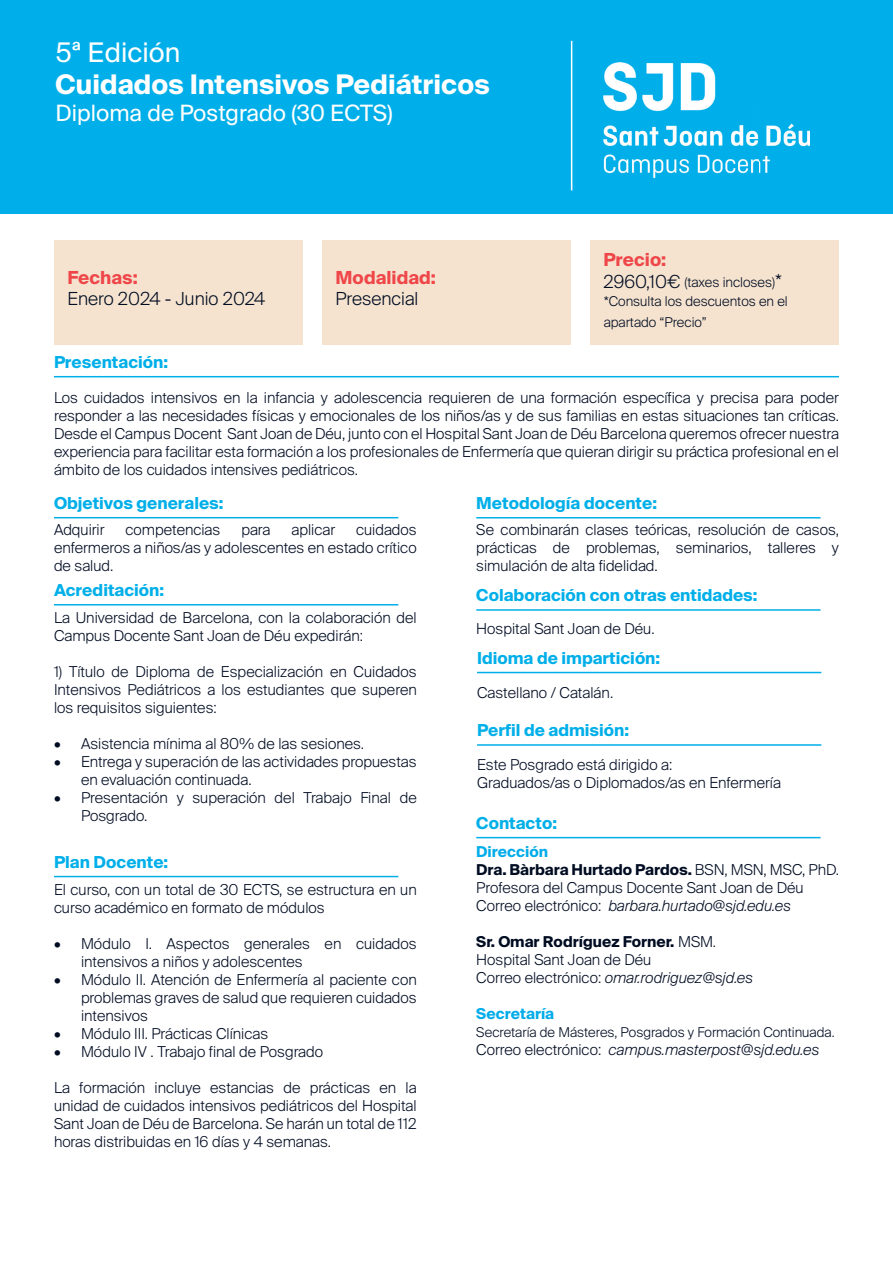
<style>
.page{position:relative;width:893px;height:1263px;background:#fff}
.page>*{position:absolute;margin:0;border:0;box-sizing:border-box;transform-origin:0 0}
.t1{font:700 27px "Suisse Intl";color:#fff}
.t2{font:27px "Suisse Int'l";color:#fff}
.t3{font:22.5px "Suisse Int'l";color:#fff}
.t4{font:300 18px "Suisse Intl";color:#000c22}
.t5{font:700 18px "Suisse Intl";color:#ef4649}
.t6{font:700 16.5px "Suisse Intl";color:#00afe9}
.t7{font:300 15px/18px "Suisse Intl";color:#000c22}
.t8{font:italic 300 15px "Suisse Intl";color:#000c22}
.t9{font:700 15px "Suisse Intl";color:#00ace9}
.t10{font:300 13.5px/18px "Suisse Intl";color:#000c22}
.s1{font-size:18px}
.s2{font-weight:700;color:#00ace9}
.s3{font-weight:700}
.s4{font-style:italic}
.s5{font-style:normal}
</style>
<div class="page">
<div style="left:0;top:0;width:893px;height:213px;background:#00afe9"></div>
<img style="left:604px;top:63px;width:206px;height:114px">
<hr style="left:571px;top:41px;width:1px;height:149px;background:#fff">
<div style="left:54px;top:240px;width:249px;height:104px;background:#f5e3cf"></div>
<div style="left:322px;top:240px;width:249px;height:104px;background:#f5e3cf"></div>
<div style="left:590px;top:240px;width:249px;height:104px;background:#f5e3cf"></div>
<hr style="left:54px;top:376px;width:785px;height:1px;background:#00afe9">
<hr style="left:54px;top:517px;width:344px;height:1px;background:#00afe9">
<hr style="left:477px;top:744px;width:344px;height:2px;background:#00afe9">
<hr style="left:477px;top:672px;width:344px;height:1px;background:#00afe9">
<hr style="left:476px;top:517px;width:344px;height:1px;background:#00afe9">
<hr style="left:54px;top:604px;width:344px;height:1px;background:#00afe9">
<hr style="left:54px;top:876px;width:344px;height:1px;background:#00afe9">
<hr style="left:476px;top:837px;width:344px;height:1px;background:#00afe9">
<hr style="left:476px;top:609px;width:344px;height:2px;background:#00afe9">
<h1 class="t2" style="left:56px;top:36px;width:126px">5ª Edición</h1>
<h1 class="t1" style="left:56px;top:69px;width:436px">Cuidados Intensivos Pediátricos</h1>
<h2 class="t3" style="left:56px;top:100px;width:339px">Diploma de Postgrado (30 ECTS)</h2>
<p class="t5" style="left:67px;top:267px;width:72px">Fechas:</p>
<p class="t4" style="left:67px;top:288px;width:199px">Enero 2024 - Junio 2024</p>
<p class="t5" style="left:336px;top:267px;width:102px">Modalidad:</p>
<p class="t4" style="left:336px;top:288px;width:84px">Presencial</p>
<p class="t5" style="left:604px;top:249px;width:64px">Precio:</p>
<p class="t10" style="left:604px;top:274px;width:186px"><span class="s1">2960,10€</span> (taxes incloses)<span class="s1">* </span>*Consulta los descuentos en el</p>
<p class="t10" style="left:604px;top:313px;width:105px">apartado “Precio”</p>
<p class="t6" style="left:54px;top:353px;width:116px">Presentación:</p>
<p class="t7" style="left:54px;top:389px;width:786px;text-align:justify">Los cuidados intensivos en la infancia y adolescencia requieren de una formación específica y precisa para poder responder a las necesidades físicas y emocionales de los niños/as y de sus familias en estas situaciones tan críticas.<br>Desde el Campus Docent Sant Joan de Déu, junto con el Hospital Sant Joan de Déu Barcelona queremos ofrecer nuestra experiencia para facilitar esta formación a los profesionales de Enfermería que quieran dirigir su práctica profesional en el ámbito de los cuidados intensives pediátricos.</p>
<p class="t6" style="left:54px;top:494px;width:171px">Objetivos generales:</p>
<p class="t7" style="left:54px;top:521px;width:52px">Adquirir</p>
<p class="t7" style="left:126px;top:521px;width:96px">competencias</p>
<p class="t7" style="left:241px;top:521px;width:31px">para</p>
<p class="t7" style="left:292px;top:521px;width:45px">aplicar</p>
<p class="t6" style="left:476px;top:494px;width:182px">Metodología docente:</p>
<p class="t7" style="left:476px;top:521px;width:364px;text-align:justify">Se combinarán clases teóricas, resolución de casos, prácticas de problemas, seminarios, talleres y simulación de alta fidelidad.</p>
<p class="t7" style="left:54px;top:521px;width:364px;text-align:justify;text-indent:302px">cuidados enfermeros a niños/as y adolescentes en estado crítico de salud.</p>
<p class="t6" style="left:54px;top:581px;width:112px">Acreditación:</p>
<p class="t7" style="left:54px;top:609px;width:364px">La Universidad de Barcelona, con la colaboración del<br>Campus Docente Sant Joan de Déu expedirán:</p>
<p class="t7" style="left:54px;top:663px;width:364px;text-align:justify">1) Título de Diploma de Especialización en Cuidados Intensivos Pediátricos a los estudiantes que superen los requisitos siguientes:</p>
<p class="t7" style="left:54px;top:735px;width:312px">• Asistencia mínima al 80% de las sesiones.</p>
<p class="t7" style="left:81px;top:753px;width:337px;text-indent:-27px">• Entrega y superación de las actividades propuestas en evaluación continuada.</p>
<p class="t7" style="left:81px;top:789px;width:337px;text-indent:-27px">• Presentación y superación del Trabajo Final de<br>Posgrado.</p>
<p class="t6" style="left:54px;top:853px;width:116px">Plan Docente:</p>
<p class="t7" style="left:54px;top:881px;width:364px">El curso, con un total de 30 ECTS, se estructura en un curso académico en formato de módulos</p>
<p class="t7" style="left:81px;top:935px;width:337px;text-indent:-27px">• Módulo I. Aspectos generales en cuidados intensivos a niños y adolescentes</p>
<p class="t7" style="left:81px;top:971px;width:337px;text-align:justify;text-indent:-27px">• Módulo II. Atención de Enfermería al paciente con problemas graves de salud que requieren cuidados intensivos</p>
<p class="t7" style="left:54px;top:1025px;width:216px">• Módulo III. Prácticas Clínicas</p>
<p class="t7" style="left:54px;top:1043px;width:271px">• Módulo IV . Trabajo final de Posgrado</p>
<p class="t7" style="left:54px;top:1079px;width:364px;text-align:justify">La formación incluye estancias de prácticas en la unidad de cuidados intensivos pediátricos del Hospital Sant Joan de Déu de Barcelona. Se harán un total de 112 horas distribuidas en 16 días y 4 semanas.</p>
<p class="t6" style="left:476px;top:586px;width:283px">Colaboración con otras entidades:</p>
<p class="t7" style="left:476px;top:620px;width:180px">Hospital Sant Joan de Déu.</p>
<p class="t6" style="left:477px;top:649px;width:185px">Idioma de impartición:</p>
<p class="t7" style="left:477px;top:683px;width:138px">Castellano / Catalán.</p>
<p class="t6" style="left:477px;top:721px;width:154px">Perfil de admisión:</p>
<p class="t7" style="left:477px;top:756px;width:305px">Este Posgrado está dirigido a:<br>Graduados/as o Diplomados/as en Enfermería</p>
<p class="t6" style="left:476px;top:814px;width:82px">Contacto:</p>
<p class="t7" style="left:476px;top:843px;width:364px"><span class="s2">Dirección<br></span><span class="s3">Dra. Bàrbara Hurtado Pardos.</span> BSN, MSN, MSC, PhD.<br>Profesora del Campus Docente Sant Joan de Déu Correo electrónico: <span class="s4">barbara.hurtado@sjd.edu.es</span></p>
<p class="t7" style="left:476px;top:933px;width:278px"><span class="s3">Sr. Omar Rodríguez Forner.</span> MSM.<br>Hospital Sant Joan de Déu<br>Correo electrónico: <span class="s4">omar.rodriguez@sjd.es</span></p>
<p class="t9" style="left:476px;top:1005px;width:80px">Secretaría</p>
<p class="t10" style="left:476px;top:1023px;width:360px">Secretaría de Másteres, Posgrados y Formación Continuada.</p>
<p class="t8" style="left:476px;top:1041px;width:345px"><span class="s5">Correo electrónico:</span> campus.masterpost@sjd.edu.es</p>
</div>
